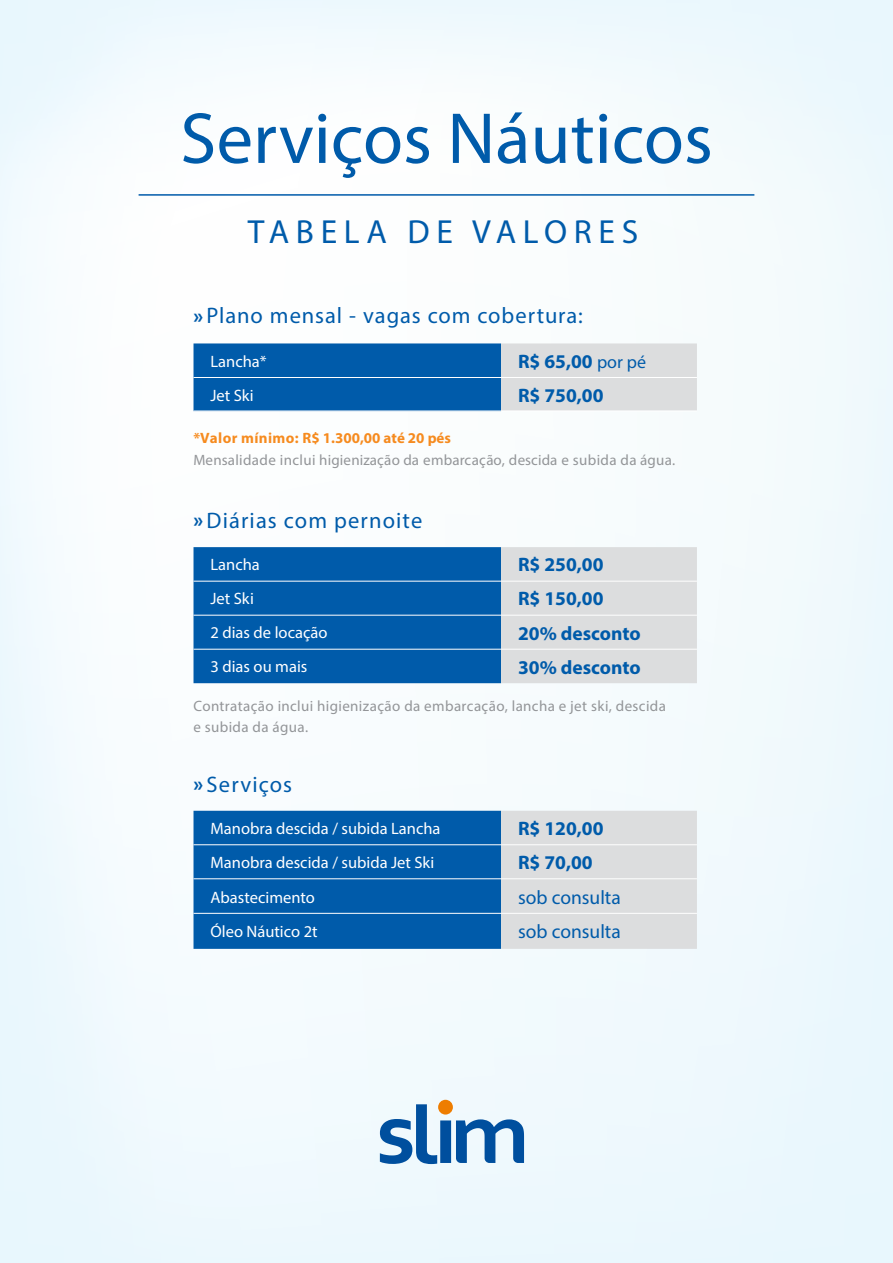
<style>
.page{position:relative;width:893px;height:1263px;background:#f3fafd}
.page>*{position:absolute;margin:0;border:0;box-sizing:border-box;transform-origin:0 0}
.t1{font:72.9px "Myriad Pro";color:#005baa}
.t2{font:33.45px "Myriad Pro";letter-spacing:.2em;color:#005baa}
.t3{font:22.5px "Myriad Pro";letter-spacing:.045em;color:#005baa}
.t4{font:700 19.5px "Myriad Pro";color:#005baa}
.t5{font:19.5px "Myriad Pro";color:#005baa}
.t6{font:16.5px "Myriad Pro";color:#fff}
.t7{font:15px/21px "Myriad Pro";letter-spacing:.025em;color:#939598}
.t8{font:700 15px "Myriad Pro";color:#f68b1f}
.s1{font-weight:700;font-size:21px}
.s2{font-weight:400;font-size:18px}
</style>
<div class="page">
<hr style="left:139px;top:194px;width:615px;height:2px;background:#005baa">
<svg style="left:194px;top:343px;width:503px;height:68px;background:#588fbf"></svg>
<hr style="left:194px;top:377px;width:307px;height:1px;background:#fff">
<hr style="left:501px;top:377px;width:196px;height:1px;background:#fff">
<hr style="left:194px;top:411px;width:307px;height:1px;background:#fff">
<hr style="left:501px;top:411px;width:196px;height:1px;background:#fff">
<svg style="left:194px;top:547px;width:503px;height:136px;background:#578ebe"></svg>
<hr style="left:194px;top:581px;width:307px;height:1px;background:#fff">
<hr style="left:501px;top:581px;width:196px;height:1px;background:#fff">
<hr style="left:194px;top:615px;width:307px;height:1px;background:#fff">
<hr style="left:501px;top:615px;width:196px;height:1px;background:#fff">
<hr style="left:194px;top:649px;width:307px;height:1px;background:#fff">
<hr style="left:501px;top:649px;width:196px;height:1px;background:#fff">
<svg style="left:194px;top:811px;width:503px;height:138px;background:#568ebe"></svg>
<hr style="left:194px;top:844px;width:307px;height:1px;background:#fff">
<hr style="left:501px;top:844px;width:196px;height:1px;background:#fff">
<hr style="left:194px;top:878px;width:307px;height:1px;background:#fff">
<hr style="left:501px;top:878px;width:196px;height:1px;background:#fff">
<hr style="left:194px;top:913px;width:307px;height:1px;background:#fff">
<hr style="left:501px;top:913px;width:196px;height:1px;background:#fff">
<svg style="left:380px;top:1104px;width:144px;height:60px"></svg>
<div style="left:438px;top:1100px;width:15px;height:14px;background:#ee7d00;border-radius:50%"></div>
<h1 class="t1" style="left:180px;top:94px;width:534px">Serviços Náuticos</h1>
<h2 class="t2" style="left:248px;top:211px;width:392px">TABELA DE VALORES</h2>
<h3 class="t3" style="left:194px;top:302px;width:391px"><span class="s1">»</span> Plano mensal - vagas com cobertura:</h3>
<p class="t6" style="left:211px;top:351px;width:58px">Lancha*</p>
<h3 class="t4" style="left:518px;top:349px;width:130px">R$ 65,00 <span class="s2">por pé</span></h3>
<p class="t6" style="left:211px;top:385px;width:45px">Jet Ski</p>
<h3 class="t4" style="left:518px;top:383px;width:87px">R$ 750,00</h3>
<p class="t8" style="left:194px;top:428px;width:259px">*Valor mínimo: R$ 1.300,00 até 20 pés</p>
<p class="t7" style="left:194px;top:449px;width:483px">Mensalidade inclui higienização da embarcação, descida e subida da água.</p>
<h3 class="t3" style="left:194px;top:507px;width:230px"><span class="s1">»</span>Diárias com pernoite</h3>
<p class="t6" style="left:211px;top:555px;width:51px">Lancha</p>
<h3 class="t4" style="left:518px;top:552px;width:87px">R$ 250,00</h3>
<p class="t6" style="left:211px;top:589px;width:45px">Jet Ski</p>
<h3 class="t4" style="left:518px;top:586px;width:87px">R$ 150,00</h3>
<p class="t6" style="left:211px;top:623px;width:118px">2 dias de locação</p>
<h3 class="t4" style="left:518px;top:620px;width:124px">20% desconto</h3>
<p class="t6" style="left:211px;top:657px;width:98px">3 dias ou mais</p>
<h3 class="t4" style="left:518px;top:654px;width:124px">30% desconto</h3>
<p class="t7" style="left:193px;top:695px;width:474px">Contratação inclui higienização da embarcação, lancha e jet ski, descida e subida da água.</p>
<h3 class="t3" style="left:194px;top:770px;width:100px"><span class="s1">»</span>Serviços</h3>
<p class="t6" style="left:211px;top:818px;width:231px">Manobra descida / subida Lancha</p>
<h3 class="t4" style="left:518px;top:816px;width:87px">R$ 120,00</h3>
<p class="t6" style="left:211px;top:852px;width:225px">Manobra descida / subida Jet Ski</p>
<h3 class="t4" style="left:518px;top:850px;width:76px">R$ 70,00</h3>
<p class="t6" style="left:211px;top:887px;width:106px">Abastecimento</p>
<h3 class="t5" style="left:518px;top:885px;width:104px">sob consulta</h3>
<p class="t6" style="left:211px;top:921px;width:109px">Óleo Náutico 2t</p>
<h3 class="t5" style="left:518px;top:919px;width:104px">sob consulta</h3>
</div>
